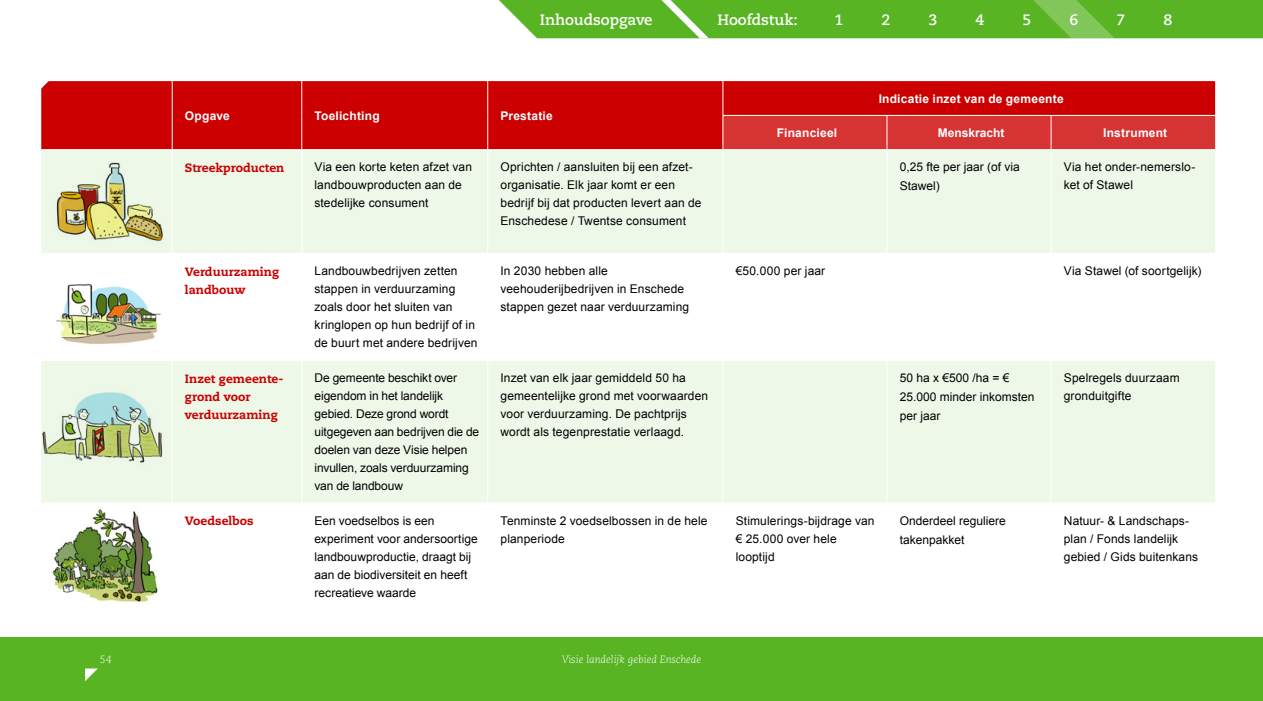
<style>
.page{position:relative;width:1263px;height:701px;background:#fff}
.page>*{position:absolute;margin:0;border:0;box-sizing:border-box;transform-origin:0 0}
.t1{font:700 15px "Caecilia";letter-spacing:-.005em;color:#fff}
.t2{font:12px/18px "Arial";letter-spacing:.01em;color:#000}
.t3{font:12px/18px "Arial";letter-spacing:-.01em;color:#000}
.t4{font:700 12px "Arial";letter-spacing:.015em;color:#fff}
.t5{font:800 12px/18px "Caecilia";color:#c00}
.t6{font:italic 300 10.5px "Caecilia";color:#fff}
</style>
<div class="page">
<div style="left:0;top:636px;width:1263px;height:64px;background:#58b423"></div>
<svg style="left:85px;top:668px;width:13px;height:12px"></svg>
<div style="left:41px;top:81px;width:1174px;height:68px;background:#c00"></div>
<div style="left:723px;top:116px;width:492px;height:33px;background:#d63333"></div>
<div style="left:41px;top:150px;width:1174px;height:103px;background:#eef8e9"></div>
<div style="left:41px;top:361px;width:131px;height:141px;background:#eef8e9"></div>
<div style="left:173px;top:361px;width:1042px;height:141px;background:#eef8e9"></div>
<hr style="left:172px;top:81px;width:1px;height:34px;background:#fff">
<hr style="left:301px;top:81px;width:1px;height:34px;background:#fff">
<hr style="left:487px;top:81px;width:1px;height:34px;background:#fff">
<hr style="left:722px;top:81px;width:1px;height:34px;background:#fff">
<hr style="left:172px;top:115px;width:1px;height:34px;background:#fff">
<hr style="left:301px;top:115px;width:1px;height:34px;background:#fff">
<hr style="left:487px;top:115px;width:1px;height:34px;background:#fff">
<hr style="left:722px;top:115px;width:165px;height:1px;background:#fff">
<hr style="left:722px;top:116px;width:1px;height:33px;background:#fff">
<hr style="left:887px;top:115px;width:164px;height:1px;background:#fff">
<hr style="left:887px;top:116px;width:1px;height:33px;background:#fff">
<hr style="left:1051px;top:115px;width:164px;height:1px;background:#fff">
<hr style="left:1051px;top:116px;width:1px;height:33px;background:#fff">
<hr style="left:172px;top:150px;width:1px;height:103px;background:#fff">
<hr style="left:301px;top:150px;width:1px;height:103px;background:#fff">
<hr style="left:487px;top:150px;width:1px;height:103px;background:#fff">
<hr style="left:722px;top:150px;width:1px;height:103px;background:#fff">
<hr style="left:887px;top:150px;width:1px;height:103px;background:#fff">
<hr style="left:1051px;top:150px;width:1px;height:103px;background:#fff">
<hr style="left:301px;top:360px;width:1px;height:142px;background:#fff">
<hr style="left:487px;top:360px;width:1px;height:142px;background:#fff">
<hr style="left:722px;top:360px;width:1px;height:142px;background:#fff">
<hr style="left:887px;top:360px;width:1px;height:142px;background:#fff">
<hr style="left:1051px;top:360px;width:1px;height:142px;background:#fff">
<img style="left:49px;top:150px;width:118px;height:194px">
<img style="left:41px;top:361px;width:127px;height:125px">
<img style="left:52px;top:509px;width:106px;height:93px">
<svg style="left:41px;top:81px;width:15px;height:7px"></svg>
<svg style="left:499px;top:0;width:764px;height:38px;background:#60b72e"></svg>
<p class="t1" style="left:540px;top:11px;width:114px">Inhoudsopgave</p>
<p class="t1" style="left:717px;top:11px;width:82px">Hoofdstuk:</p>
<p class="t1" style="left:834px;top:11px;width:10px">1</p>
<p class="t1" style="left:881px;top:11px;width:10px">2</p>
<p class="t1" style="left:928px;top:11px;width:10px">3</p>
<p class="t1" style="left:975px;top:11px;width:10px">4</p>
<p class="t1" style="left:1022px;top:11px;width:10px">5</p>
<p class="t1" style="left:1069px;top:11px;width:10px">6</p>
<p class="t1" style="left:1116px;top:11px;width:10px">7</p>
<p class="t1" style="left:1163px;top:11px;width:10px">8</p>
<p class="t4" style="left:185px;top:107px;width:46px">Opgave</p>
<p class="t4" style="left:314px;top:107px;width:67px">Toelichting</p>
<p class="t4" style="left:500px;top:107px;width:54px">Prestatie</p>
<p class="t4" style="left:879px;top:90px;width:186px">Indicatie inzet van de gemeente</p>
<p class="t4" style="left:777px;top:125px;width:62px">Financieel</p>
<p class="t4" style="left:938px;top:125px;width:68px">Menskracht</p>
<p class="t4" style="left:1103px;top:125px;width:66px">Instrument</p>
<p class="t5" style="left:185px;top:158px;width:101px">Streekproducten</p>
<p class="t2" style="left:314px;top:158px;width:159px">Via een korte keten afzet van landbouwproducten aan de stedelijke consument</p>
<p class="t2" style="left:500px;top:158px;width:203px">Oprichten / aansluiten bij een afzet&shy;organisatie. Elk jaar komt er een bedrijf bij dat producten levert aan de Enschedese / Twentse consument</p>
<p class="t2" style="left:900px;top:157px;width:122px;line-height:19.2px">0,25 fte per jaar (of via<br>Stawel)</p>
<p class="t2" style="left:1064px;top:158px;width:133px">Via het onder-nemerslo&shy;ket of Stawel</p>
<p class="t5" style="left:185px;top:262px;width:96px">Verduurzaming landbouw</p>
<p class="t2" style="left:314px;top:262px;width:165px">Landbouwbedrijven zetten stappen in verduurzaming zoals door het sluiten van kringlopen op hun bedrijf of in de buurt met andere bedrijven</p>
<p class="t2" style="left:500px;top:262px;width:190px">In 2030 hebben alle veehouderijbedrijven in Enschede stappen gezet naar verduurzaming</p>
<p class="t2" style="left:736px;top:262px;width:91px">€50.000 per jaar</p>
<p class="t2" style="left:1064px;top:262px;width:139px">Via Stawel (of soortgelijk)</p>
<p class="t5" style="left:185px;top:369px;width:100px">Inzet gemeente&shy;grond voor verduurzaming</p>
<p class="t3" style="left:314px;top:368px;width:166px">De gemeente beschikt over eigendom in het landelijk gebied. Deze grond wordt uitgegeven aan bedrijven die de doelen van deze Visie helpen invullen, zoals verduurzaming van de landbouw</p>
<p class="t2" style="left:500px;top:368px;width:209px">Inzet van elk jaar gemiddeld 50 ha gemeentelijke grond met voorwaarden voor verduurzaming. De pachtprijs wordt als tegenprestatie verlaagd.</p>
<p class="t2" style="left:900px;top:368px;width:136px;line-height:19.2px">50 ha x €500 /ha = €<br>25.000 minder inkomsten per jaar</p>
<p class="t2" style="left:1064px;top:368px;width:117px">Spelregels duurzaam gronduitgifte</p>
<p class="t5" style="left:185px;top:511px;width:70px">Voedselbos</p>
<p class="t2" style="left:314px;top:511px;width:165px">Een voedselbos is een experiment voor andersoortige landbouwproductie, draagt bij aan de biodiversiteit en heeft recreatieve waarde</p>
<p class="t2" style="left:500px;top:511px;width:209px">Tenminste 2 voedselbossen in de hele planperiode</p>
<p class="t2" style="left:736px;top:511px;width:140px">Stimulerings-bijdrage van € 25.000 over hele looptijd</p>
<p class="t2" style="left:900px;top:510px;width:108px;line-height:19.2px">Onderdeel reguliere takenpakket</p>
<p class="t2" style="left:1064px;top:511px;width:136px">Natuur- &amp; Landschaps&shy;plan / Fonds landelijk gebied / Gids buitenkans</p>
<p class="t6" style="left:100px;top:653px;width:13px">54</p>
<p class="t6" style="left:562px;top:653px;width:141px">Visie landelijk gebied Enschede</p>
</div>
